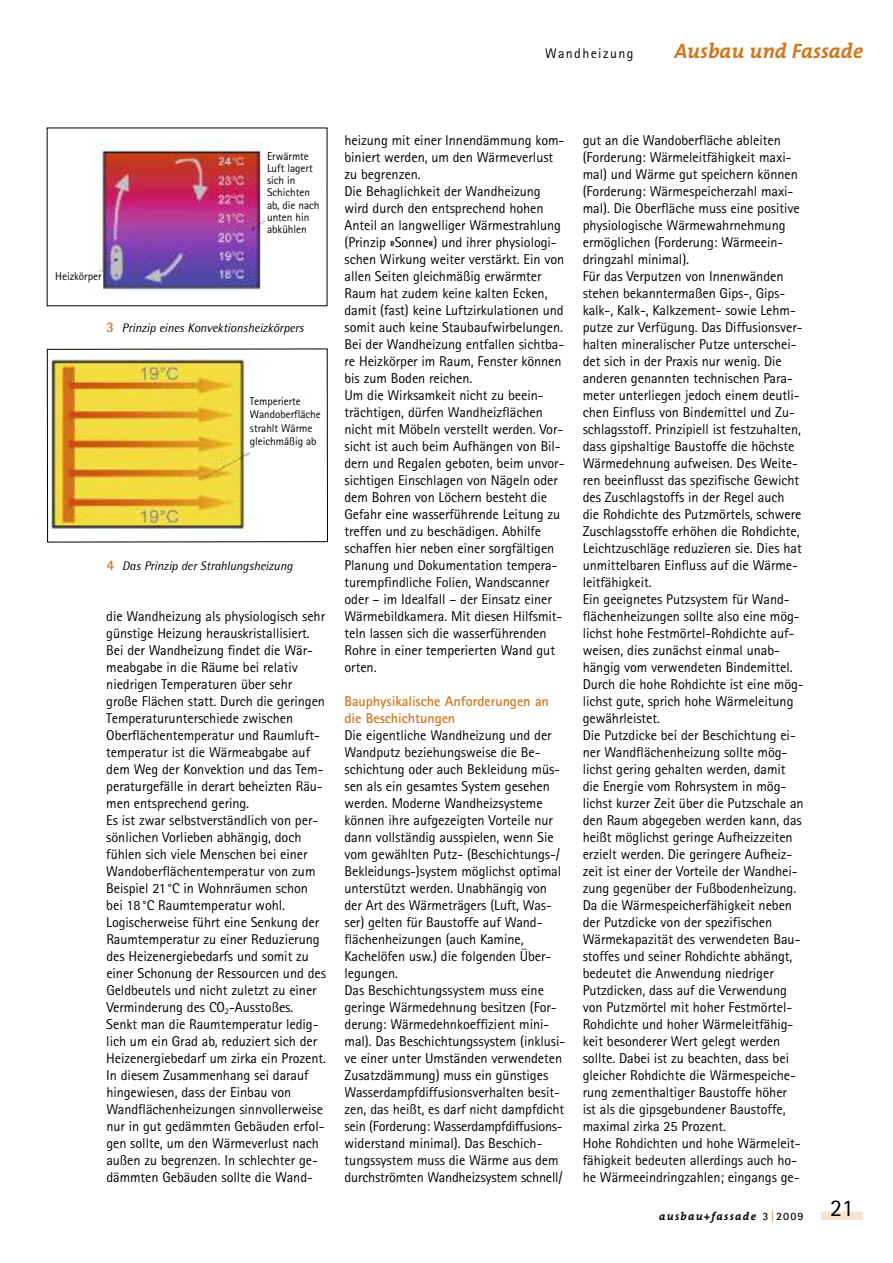
<style>
.page{position:relative;width:893px;height:1263px;background:#fff}
.page>*{position:absolute;margin:0;border:0;box-sizing:border-box;transform-origin:0 0}
.t1{font:italic 700 21px "The Mix";color:#d1771d}
.t2{font:14.25px/17px "Rotis Sans Serif";letter-spacing:-.005em;color:#000}
.t3{font:700 14.25px/17px "Rotis Sans Serif";letter-spacing:-.005em;color:#d1771d}
.t4{font:13.95px "Rotis Sans Serif";letter-spacing:.1em;color:#000}
.t5{font:italic 12.45px "Rotis Semi Sans";letter-spacing:-.005em;color:#000}
.t6{font:11.25px/12px "Rotis Sans Serif";letter-spacing:-.005em;color:#000}
.t7{font:italic 700 11.25px "The Mix";letter-spacing:.115em;color:#000}
.s1{font-weight:700;font-style:normal;font-size:14.7px;color:#d1771d}
.s2{font-family:"Rotis Sans Serif";font-style:normal}
.s3{font-family:"Rotis Sans Serif";font-weight:400;font-style:normal;color:#d1771d}
</style>
<div class="page">
<div style="left:821px;top:1211px;width:42px;height:9px;background:#f6e4d2"></div>
<img style="left:49px;top:351px;width:240px;height:185px">
<img style="left:95px;top:141px;width:170px;height:153px">
<div style="left:51px;top:272px;width:51px;height:17px;background:#fff"></div>
<div style="left:250px;top:397px;width:73px;height:116px;background:#fff"></div>
<div style="left:47px;top:349px;width:281px;height:193px;border:1px solid #000"></div>
<p class="t4" style="left:545px;top:49px;width:90px">Wandheizung</p>
<h1 class="t1" style="left:674px;top:44px;width:190px">Ausbau und Fassade</h1>
<p class="t6" style="left:55px;top:271px;width:48px">Heizkörper</p>
<p class="t6" style="left:267px;top:152px;width:54px">Erwärmte<br>Luft lagert sich in<br>Schichten ab, die nach unten hin abkühlen</p>
<p class="t5" style="left:106px;top:323px;width:199px"><span class="s1">3</span> Prinzip eines Konvektionsheizkörpers</p>
<p class="t6" style="left:250px;top:395px;width:72px;line-height:13.5px">Temperierte<br>Wandoberfläche strahlt Wärme gleichmäßig ab</p>
<p class="t5" style="left:107px;top:561px;width:188px"><span class="s1">4</span> Das Prinzip der Strahlungsheizung</p>
<p class="t2" style="left:106px;top:609px;width:221px">die Wandheizung als physiologisch sehr günstige Heizung herauskristallisiert.<br>Bei der Wandheizung findet die Wär&shy;meabgabe in die Räume bei relativ niedrigen Temperaturen über sehr große Flächen statt. Durch die geringen Temperaturunterschiede zwischen Oberflächentemperatur und Raumluft&shy;temperatur ist die Wärmeabgabe auf dem Weg der Konvektion und das Tem&shy;peraturgefälle in derart beheizten Räu&shy;men entsprechend gering.<br>Es ist zwar selbstverständlich von per&shy;sönlichen Vorlieben abhängig, doch fühlen sich viele Menschen bei einer Wandoberflächentemperatur von zum Beispiel 21°C in Wohnräumen schon bei 18°C Raumtemperatur wohl.<br>Logischerweise führt eine Senkung der Raumtemperatur zu einer Reduzierung des Heizenergiebedarfs und somit zu einer Schonung der Ressourcen und des Geldbeutels und nicht zuletzt zu einer Verminderung des CO<sub>2</sub>-Ausstoßes.<br>Senkt man die Raumtemperatur ledig&shy;lich um ein Grad ab, reduziert sich der Heizenergiebedarf um zirka ein Prozent.<br>In diesem Zusammenhang sei darauf hingewiesen, dass der Einbau von Wandflächenheizungen sinnvollerweise nur in gut gedämmten Gebäuden erfol&shy;gen sollte, um den Wärmeverlust nach außen zu begrenzen. In schlechter ge&shy;dämmten Gebäuden sollte die Wand-</p>
<p class="t2" style="left:344px;top:133px;width:221px">heizung mit einer Innendämmung kom&shy;biniert werden, um den Wärmeverlust zu begrenzen.<br>Die Behaglichkeit der Wandheizung wird durch den entsprechend hohen Anteil an langwelliger Wärmestrahlung (Prinzip »Sonne«) und ihrer physiologi&shy;schen Wirkung weiter verstärkt. Ein von allen Seiten gleichmäßig erwärmter Raum hat zudem keine kalten Ecken, damit (fast) keine Luftzirkulationen und somit auch keine Staubaufwirbelungen.<br>Bei der Wandheizung entfallen sichtba&shy;re Heizkörper im Raum, Fenster können bis zum Boden reichen.<br>Um die Wirksamkeit nicht zu beein&shy;trächtigen, dürfen Wandheizflächen nicht mit Möbeln verstellt werden. Vor&shy;sicht ist auch beim Aufhängen von Bil&shy;dern und Regalen geboten, beim unvor&shy;sichtigen Einschlagen von Nägeln oder dem Bohren von Löchern besteht die Gefahr eine wasserführende Leitung zu treffen und zu beschädigen. Abhilfe schaffen hier neben einer sorgfältigen Planung und Dokumentation tempera&shy;turempfindliche Folien, Wandscanner oder – im Idealfall – der Einsatz einer Wärmebildkamera. Mit diesen Hilfsmit&shy;teln lassen sich die wasserführenden Rohre in einer temperierten Wand gut orten.</p>
<p class="t3" style="left:344px;top:694px;width:206px">Bauphysikalische Anforderungen an die Beschichtungen</p>
<p class="t2" style="left:344px;top:728px;width:222px">Die eigentliche Wandheizung und der Wandputz beziehungsweise die Be&shy;schichtung oder auch Bekleidung müs&shy;sen als ein gesamtes System gesehen werden. Moderne Wandheizsysteme können ihre aufgezeigten Vorteile nur dann vollständig ausspielen, wenn Sie vom gewählten Putz- (Beschichtungs-/ Bekleidungs-)system möglichst optimal unterstützt werden. Unabhängig von der Art des Wärmeträgers (Luft, Was&shy;ser) gelten für Baustoffe auf Wand&shy;flächenheizungen (auch Kamine, Kachelöfen usw.) die folgenden Über&shy;legungen.<br>Das Beschichtungssystem muss eine geringe Wärmedehnung besitzen (For&shy;derung: Wärmedehnkoeffizient mini&shy;mal). Das Beschichtungssystem (inklusi&shy;ve einer unter Umständen verwendeten Zusatzdämmung) muss ein günstiges Wasserdampfdiffusionsverhalten besit&shy;zen, das heißt, es darf nicht dampfdicht sein (Forderung: Wasserdampfdiffusions&shy;widerstand minimal). Das Beschich&shy;tungssystem muss die Wärme aus dem durchströmten Wandheizsystem schnell/</p>
<p class="t2" style="left:583px;top:133px;width:222px">gut an die Wandoberfläche ableiten (Forderung: Wärmeleitfähigkeit maxi&shy;mal) und Wärme gut speichern können (Forderung: Wärmespeicherzahl maxi&shy;mal). Die Oberfläche muss eine positive physiologische Wärmewahrnehmung ermöglichen (Forderung: Wärmeein&shy;dringzahl minimal).<br>Für das Verputzen von Innenwänden stehen bekanntermaßen Gips-, Gips&shy;kalk-, Kalk-, Kalkzement- sowie Lehm&shy;putze zur Verfügung. Das Diffusionsver&shy;halten mineralischer Putze unterschei&shy;det sich in der Praxis nur wenig. Die anderen genannten technischen Para&shy;meter unterliegen jedoch einem deutli&shy;chen Einfluss von Bindemittel und Zu&shy;schlagsstoff. Prinzipiell ist festzuhalten, dass gipshaltige Baustoffe die höchste Wärmedehnung aufweisen. Des Weite&shy;ren beeinflusst das spezifische Gewicht des Zuschlagstoffs in der Regel auch die Rohdichte des Putzmörtels, schwere Zuschlagsstoffe erhöhen die Rohdichte, Leichtzuschläge reduzieren sie. Dies hat unmittelbaren Einfluss auf die Wärme&shy;leitfähigkeit.<br>Ein geeignetes Putzsystem für Wand&shy;flächenheizungen sollte also eine mög&shy;lichst hohe Festmörtel-Rohdichte auf&shy;weisen, dies zunächst einmal unab&shy;hängig vom verwendeten Bindemittel.<br>Durch die hohe Rohdichte ist eine mög&shy;lichst gute, sprich hohe Wärmeleitung gewährleistet.<br>Die Putzdicke bei der Beschichtung ei&shy;ner Wandflächenheizung sollte mög&shy;lichst gering gehalten werden, damit die Energie vom Rohrsystem in mög&shy;lichst kurzer Zeit über die Putzschale an den Raum abgegeben werden kann, das heißt möglichst geringe Aufheizzeiten erzielt werden. Die geringere Aufheiz&shy;zeit ist einer der Vorteile der Wandhei&shy;zung gegenüber der Fußbodenheizung.<br>Da die Wärmespeicherfähigkeit neben der Putzdicke von der spezifischen Wärmekapazität des verwendeten Bau&shy;stoffes und seiner Rohdichte abhängt, bedeutet die Anwendung niedriger Putzdicken, dass auf die Verwendung von Putzmörtel mit hoher Festmörtel-Rohdichte und hoher Wärmeleitfähig&shy;keit besonderer Wert gelegt werden sollte. Dabei ist zu beachten, dass bei gleicher Rohdichte die Wärmespeiche&shy;rung zementhaltiger Baustoffe höher ist als die gipsgebundener Baustoffe, maximal zirka 25 Prozent.<br>Hohe Rohdichten und hohe Wärmeleit&shy;fähigkeit bedeuten allerdings auch ho&shy;he Wärmeeindringzahlen; eingangs ge-</p>
<p class="t7" style="left:659px;top:1213px;width:196px">ausbau+fassade <span class="s2">3</span> <span class="s3">|</span><span class="s2">2009</span> <sup>21</sup></p>
</div>
